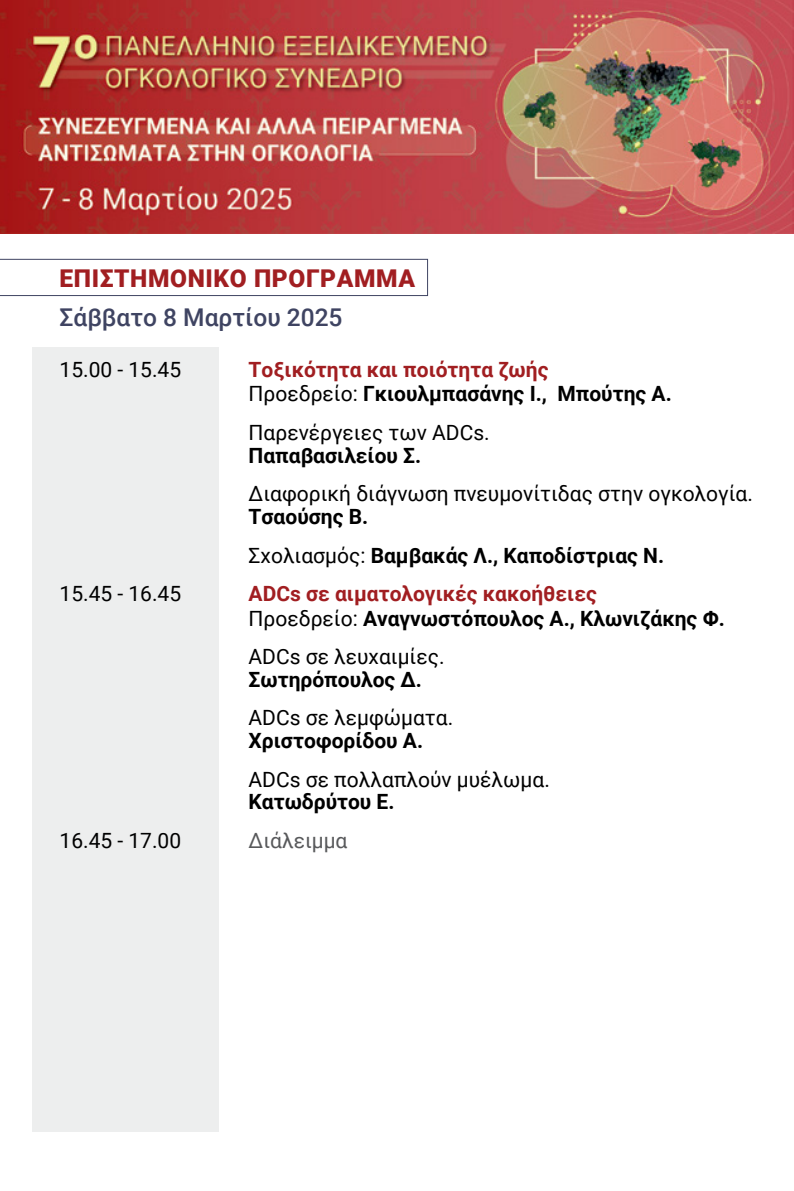
<style>
.page{position:relative;width:794px;height:1191px;background:#fff}
.page>*{position:absolute;margin:0;border:0;box-sizing:border-box;transform-origin:0 0}
.t1{font:900 24.5px "Roboto";letter-spacing:.025em;color:#a11e21}
.t2{font:500 24.5px "Roboto";color:#3f4462}
.t3{font:700 21px/24.5px "Roboto";color:#000}
.t4{font:21px "Roboto";color:#000}
.t5{font:21px "Roboto";color:#58595b}
.s1{color:#a11e21}
.s2{font-weight:400}
</style>
<div class="page">
<img style="left:0;top:0;width:794px;height:233px">
<svg style="left:0;top:259px;width:428px;height:37px"></svg>
<div style="left:32px;top:347px;width:186px;height:784px;background:#edeeee"></div>
<p class="t1" style="left:60px;top:261px;width:357px">ΕΠΙΣΤΗΜΟΝΙΚΟ ΠΡΟΓΡΑΜΜΑ</p>
<p class="t2" style="left:60px;top:300px;width:284px">Σάββατο 8 Μαρτίου 2025</p>
<p class="t4" style="left:60px;top:355px;width:123px">15.00 - 15.45</p>
<p class="t3" style="left:249px;top:356px;width:425px"><span class="s1">Τοξικότητα και ποιότητα ζωής<br></span><span class="s2">Προεδρείο:</span> Γκιουλμπασάνης Ι., Μπούτης Α.</p>
<p class="t4" style="left:249px;top:418px;width:242px">Παρενέργειες των ΑDCs.</p>
<p class="t3" style="left:249px;top:442px;width:174px">Παπαβασιλείου Σ.</p>
<p class="t4" style="left:249px;top:479px;width:506px">Διαφορική διάγνωση πνευμονίτιδας στην ογκολογία.</p>
<p class="t3" style="left:249px;top:496px;width:417px;line-height:38.5px">Τσαούσης Β.<br><span class="s2">Σχολιασμός:</span> Βαμβακάς Λ., Καποδίστριας N.</p>
<p class="t4" style="left:60px;top:579px;width:123px">15.45 - 16.45</p>
<p class="t3" style="left:249px;top:580px;width:478px"><span class="s1">ADCs σε αιματολογικές κακοήθειες<br></span><span class="s2">Προεδρείο:</span> Αναγνωστόπουλος Α., Κλωνιζάκης Φ.</p>
<p class="t4" style="left:249px;top:642px;width:197px">ADCs σε λευχαιμίες.</p>
<p class="t3" style="left:249px;top:666px;width:175px">Σωτηρόπουλος Δ.</p>
<p class="t4" style="left:249px;top:703px;width:206px">ΑDCs σε λεμφώματα.</p>
<p class="t3" style="left:249px;top:727px;width:176px">Χριστοφορίδου Α.</p>
<p class="t4" style="left:249px;top:764px;width:303px">ΑDCs σε πολλαπλούν μυέλωμα.</p>
<p class="t3" style="left:249px;top:789px;width:147px">Κατωδρύτου Ε.</p>
<p class="t4" style="left:60px;top:825px;width:123px">16.45 - 17.00</p>
<p class="t5" style="left:249px;top:825px;width:100px">Διάλειμμα</p>
</div>
